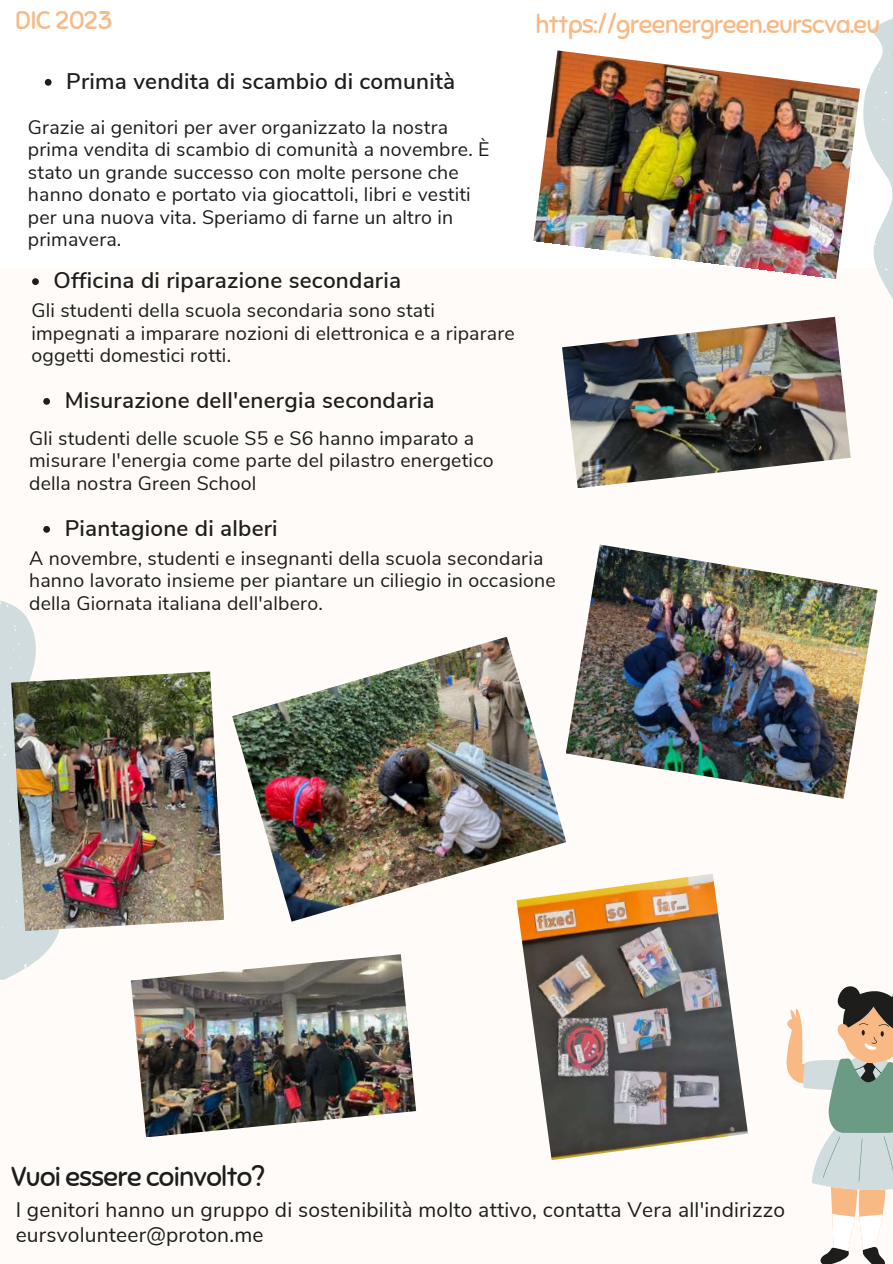
<style>
.page{position:relative;width:893px;height:1264px;background:#fff}
.page>*{position:absolute;margin:0;border:0;box-sizing:border-box;transform-origin:0 0}
.t1{font:27.45px "Sniglet";letter-spacing:-.025em;color:#1d1d1b}
.t2{font:25.5px "Sniglet";letter-spacing:-.025em;color:#f8b985}
.t3{font:600 22.5px "Nunito Sans";letter-spacing:.01em;color:#1d1d1b}
.t4{font:21px/24.8px "Nunito Sans";letter-spacing:.01em;color:#1d1d1b}
.t5{font:19.5px/22.5px "Nunito Sans";letter-spacing:.01em;color:#1d1d1b}
</style>
<div class="page">
<div style="left:0;top:0;width:892px;height:1263px;background:#fffbf8"></div>
<div style="left:0;top:0;width:892px;height:267px;background:#fff"></div>
<svg style="left:834px;top:18px;width:59px;height:299px"></svg>
<svg style="left:0;top:601px;width:60px;height:379px"></svg>
<svg style="left:786px;top:986px;width:106px;height:277px"></svg>
<img style="left:562px;top:317px;width:288px;height:171px">
<img style="left:232px;top:637px;width:334px;height:284px">
<img style="left:11px;top:671px;width:213px;height:259px">
<img style="left:533px;top:50px;width:327px;height:230px">
<img style="left:131px;top:954px;width:285px;height:183px">
<img style="left:565px;top:544px;width:312px;height:254px">
<img style="left:516px;top:873px;width:232px;height:287px">
<svg style="left:45px;top:79px;width:7px;height:7px"></svg>
<svg style="left:32px;top:278px;width:7px;height:7px"></svg>
<svg style="left:43px;top:398px;width:7px;height:7px"></svg>
<svg style="left:43px;top:526px;width:7px;height:6px"></svg>
<h2 class="t2" style="left:15px;top:5px;width:99px">DIC 2023</h2>
<h2 class="t2" style="left:535px;top:8px;width:346px">https://greenergreen.eurscva.eu</h2>
<p class="t3" style="left:66px;top:66px;width:390px">Prima vendita di scambio di comunità</p>
<p class="t5" style="left:28px;top:116px;width:463px">Grazie ai genitori per aver organizzato la nostra prima vendita di scambio di comunità a novembre. È stato un grande successo con molte persone che hanno donato e portato via giocattoli, libri e vestiti per una nuova vita. Speriamo di farne un altro in primavera.</p>
<p class="t3" style="left:53px;top:266px;width:349px">Officina di riparazione secondaria</p>
<p class="t5" style="left:31px;top:299px;width:485px">Gli studenti della scuola secondaria sono stati impegnati a imparare nozioni di elettronica e a riparare oggetti domestici rotti.</p>
<p class="t3" style="left:65px;top:385px;width:371px">Misurazione dell'energia secondaria</p>
<p class="t5" style="left:29px;top:427px;width:466px">Gli studenti delle scuole S5 e S6 hanno imparato a misurare l'energia come parte del pilastro energetico della nostra Green School</p>
<p class="t3" style="left:65px;top:513px;width:214px">Piantagione di alberi</p>
<p class="t5" style="left:29px;top:547px;width:528px">A novembre, studenti e insegnanti della scuola secondaria hanno lavorato insieme per piantare un ciliegio in occasione della Giornata italiana dell'albero.</p>
<h1 class="t1" style="left:11px;top:1159px;width:254px">Vuoi essere coinvolto?</h1>
<p class="t4" style="left:16px;top:1197px;width:771px">I genitori hanno un gruppo di sostenibilità molto attivo, contatta Vera all'indirizzo eursvolunteer@proton.me</p>
</div>
